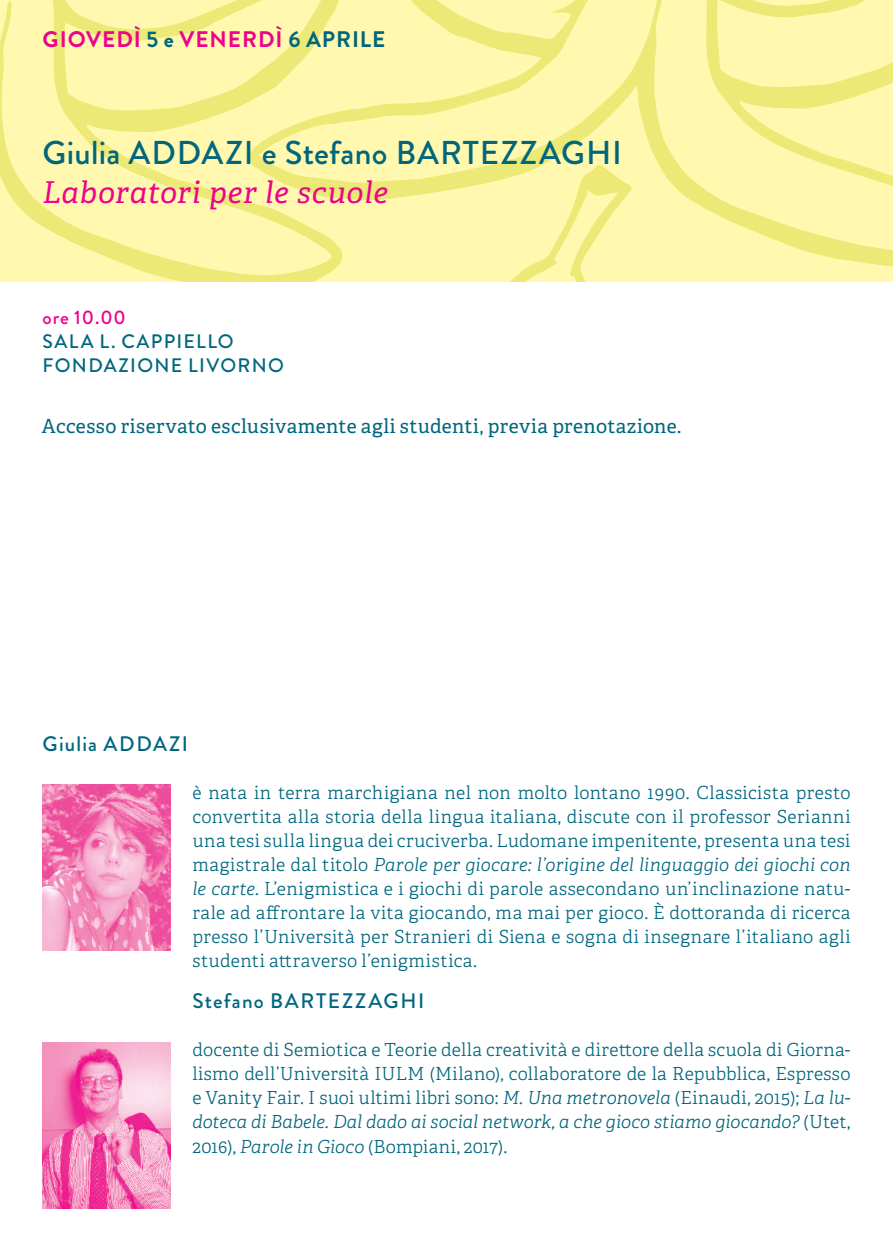
<style>
.page{position:relative;width:893px;height:1251px;background:#fff}
.page>*{position:absolute;margin:0;border:0;box-sizing:border-box;transform-origin:0 0}
.t1{font:500 33px "Brandon Grotesque";letter-spacing:.02em;color:#00667e}
.t2{font:italic 30px "Adelle";letter-spacing:.02em;color:#ed028c}
.t3{font:700 22.5px "Brandon Grotesque";letter-spacing:.04em;color:#ed028c}
.t4{font:500 21px "Brandon Grotesque";letter-spacing:.065em;color:#00667e}
.t5{font:19.5px "Adelle";letter-spacing:.02em;color:#00667e}
.t6{font:500 19.5px "Brandon Grotesque";letter-spacing:.07em;color:#00667e}
.t7{font:500 19.5px "Brandon Grotesque";letter-spacing:.045em;color:#ed028c}
.t8{font:300 18px/24px "Adelle";letter-spacing:.025em;color:#00667e;text-align:justify}
.s1{color:#00667e}
.s2{font-style:italic}
</style>
<div class="page">
<svg style="left:347px;top:0;width:546px;height:164px;background:#fbf5a4"></svg>
<svg style="left:0;top:0;width:347px;height:187px;background:#fbf4a2"></svg>
<svg style="left:129px;top:164px;width:657px;height:117px;background:#fbf5a3"></svg>
<svg style="left:0;top:187px;width:228px;height:94px;background:#fbf4a2"></svg>
<svg style="left:786px;top:131px;width:107px;height:150px;background:#fbf5a3"></svg>
<img style="left:42px;top:1042px;width:128px;height:166px">
<img style="left:43px;top:784px;width:127px;height:166px">
<p class="t3" style="left:43px;top:24px;width:344px">GIOVEDÌ <span class="s1">5 e</span> VENERDÌ <span class="s1">6 APRILE</span></p>
<p class="t1" style="left:42px;top:129px;width:581px">Giulia ADDAZI e Stefano BARTEZZAGHI</p>
<p class="t2" style="left:42px;top:173px;width:347px">Laboratori per le scuole</p>
<p class="t7" style="left:42px;top:304px;width:85px">ore 10.00</p>
<p class="t6" style="left:43px;top:328px;width:193px">SALA L. CAPPIELLO</p>
<p class="t6" style="left:43px;top:352px;width:243px">FONDAZIONE LIVORNO</p>
<p class="t5" style="left:42px;top:413px;width:641px">Accesso riservato esclusivamente agli studenti, previa prenotazione.</p>
<p class="t4" style="left:43px;top:729px;width:147px">Giulia ADDAZI</p>
<p class="t8" style="left:192px;top:780px;width:660px">è nata in terra marchigiana nel non molto lontano 1990. Classicista presto convertita alla storia della lingua italiana, discute con il professor Serianni una tesi sulla lingua dei cruciverba. Ludomane impenitente, presenta una tesi magistrale dal titolo <span class="s2">Parole per giocare: l’origine del linguaggio dei giochi con le carte</span>. L’enigmistica e i giochi di parole assecondano un’inclinazione natu&shy;rale ad affrontare la vita giocando, ma mai per gioco. È dottoranda di ricerca presso l’Università per Stranieri di Siena e sogna di insegnare l’italiano agli studenti attraverso l’enigmistica.</p>
<p class="t4" style="left:192px;top:986px;width:233px">Stefano BARTEZZAGHI</p>
<p class="t8" style="left:192px;top:1038px;width:660px">docente di Semiotica e Teorie della creatività e direttore della scuola di Giorna&shy;lismo dell’Università IULM (Milano), collaboratore de la Repubblica, Espresso e Vanity Fair. I suoi ultimi libri sono: <span class="s2">M. Una metronovela</span> (Einaudi, 2015); <span class="s2">La lu&shy;doteca di Babele. Dal dado ai social network, a che gioco stiamo giocando?</span> (Utet, 2016), <span class="s2">Parole in Gioco</span> (Bompiani, 2017).</p>
</div>
